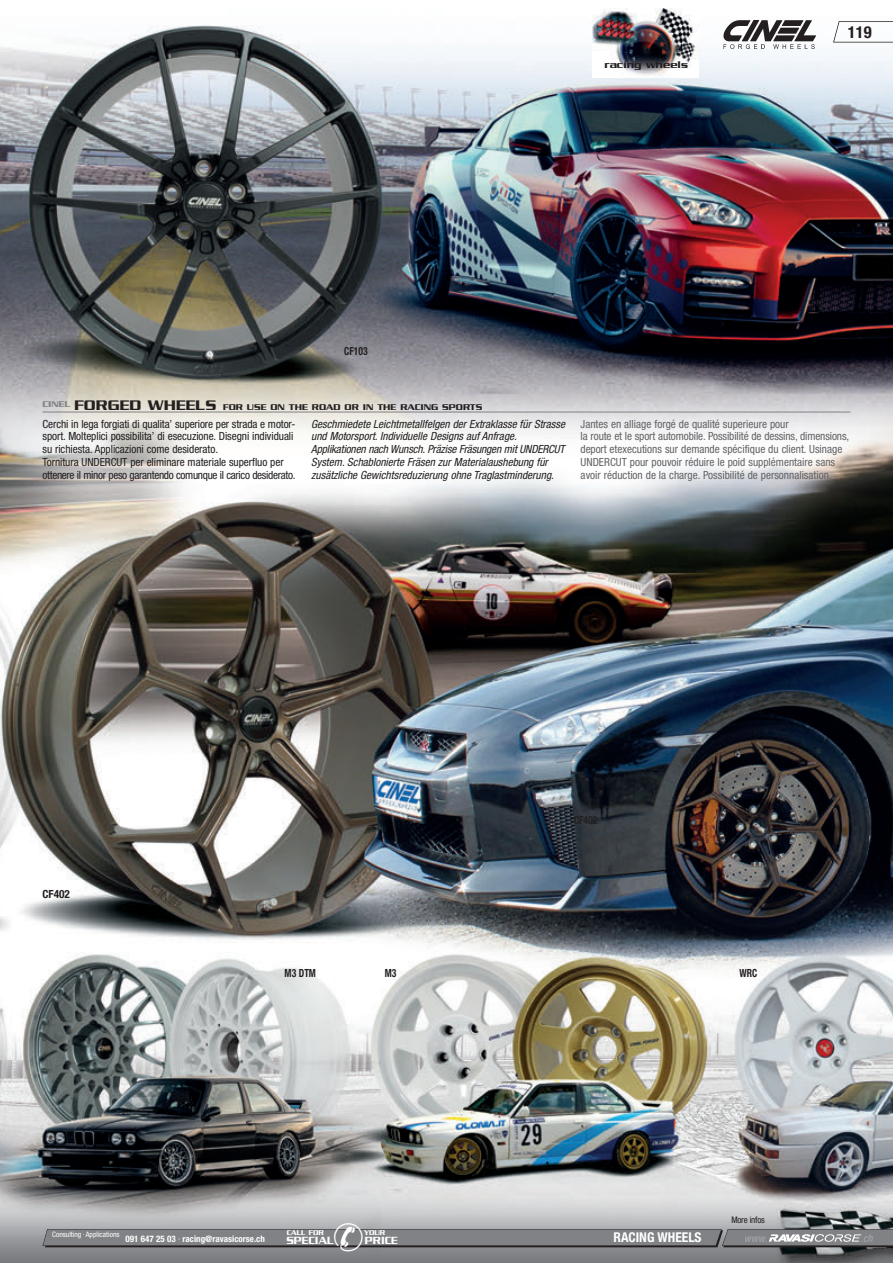
<style>
.page{position:relative;width:893px;height:1263px;background:#fff}
.page>*{position:absolute;margin:0;border:0;box-sizing:border-box;transform-origin:0 0}
.t1{font:700 condensed 16.5px "Helvetica Neue";color:#231f20}
.t2{font:700 condensed 13.5px "Helvetica Neue";color:#fff}
.t3{font:condensed 11.25px/12.8px "Helvetica Neue";color:#636366}
.t4{font:condensed 11.25px/12.8px "Helvetica Neue";letter-spacing:-.005em;color:#231f20}
.t5{font:italic condensed 11.25px/12.8px "Helvetica Neue";color:#231f20}
.t6{font:700 condensed 11.25px "Helvetica Neue";color:#231f20;scale:.85 1}
.t7{font:500 11.25px "Serpentine";color:#fff}
.t8{font:700 condensed 11.25px "Helvetica Neue";color:#231f20}
.t9{font:500 10.5px "Serpentine";color:#231f20;scale:1.1 1}
.t10{font:italic condensed 10.5px "Helvetica Neue";color:#a8a9ad}
.t11{font:500 9px "Serpentine";color:#231f20;scale:1.1 1}
.t12{font:700 condensed 9px "Helvetica Neue";color:#fff}
.t13{font:condensed 9px "Helvetica Neue";letter-spacing:-.025em;color:#231f20}
.t14{font:condensed 7.5px "Helvetica Neue";color:#fff}
.t15{font:500 7.5px "Serpentine";color:#fff}
.s1{font-size:15px}
.s2{font-weight:400}
</style>
<div class="page">
<img style="left:0;top:25px;width:893px;height:1238px">
<hr style="left:43px;top:412px;width:807px;height:1px;background:#808285">
<img style="left:724px;top:20px;width:91px;height:28px">
<svg style="left:833px;top:21px;width:60px;height:22px"></svg>
<img style="left:592px;top:8px;width:106px;height:70px">
<svg style="left:43px;top:1223px;width:850px;height:29px"></svg>
<p class="t6" style="left:344px;top:347px;width:29px">CF103</p>
<p class="t9" style="left:605px;top:61px;width:77px">racing wheels</p>
<p class="t1" style="left:848px;top:26px;width:25px">119</p>
<p class="t11" style="left:43px;top:404px;width:401px"><sup>CINEL</sup> <span class="s1">FORGED WHEELS</span> FOR USE ON THE ROAD OR IN THE RACING SPORTS</p>
<p class="t4" style="left:43px;top:418px;width:254px">Cerchi in lega forgiati di qualita’ superiore per strada e motor&shy;sport. Molteplici possibilita’ di esecuzione. Disegni individuali su richiesta. Applicazioni come desiderato.<br>Tornitura UNDERCUT per eliminare materiale superfluo per ottenere il minor peso garantendo comunque il carico desiderato.</p>
<p class="t5" style="left:311px;top:418px;width:258px">Geschmiedete Leichtmetallfelgen der Extraklasse für Strasse und Motorsport.Individuelle Designs auf Anfrage.<br>Applikationen nach Wunsch.Präzise Fräsungen mit UNDERCUT System.Schablonierte Fräsen zur Materialaushebung für zusätzliche Gewichtsreduzierung ohne Traglastminderung.</p>
<p class="t3" style="left:581px;top:418px;width:210px">Jantes en alliage forgé de qualité superieure pour</p>
<p class="t3" style="left:581px;top:431px;width:270px">la route et le sport automobile. Possibilité de dessins, dimensions, deport etexecutions sur demande spécifique du client. Usinage UNDERCUT pour pouvoir réduire le poid supplémentaire sans avoir réduction de la charge. Possibilité de personnalisation.</p>
<p class="t8" style="left:43px;top:890px;width:29px">CF402</p>
<p class="t6" style="left:574px;top:816px;width:29px">CF402</p>
<p class="t6" style="left:285px;top:969px;width:38px">M3 DTM</p>
<p class="t6" style="left:385px;top:969px;width:15px">M3</p>
<p class="t6" style="left:739px;top:969px;width:22px">WRC</p>
<p class="t14" style="left:52px;top:1232px;width:69px">Consulting · Applications</p>
<p class="t12" style="left:125px;top:1236px;width:141px">091 647 25 03 <span class="s2">·</span> racing@ravasicorse.ch</p>
<p class="t15" style="left:287px;top:1230px;width:38px">CALL FOR</p>
<p class="t15" style="left:364px;top:1230px;width:23px">YOUR</p>
<p class="t7" style="left:286px;top:1236px;width:49px">SPECIAL</p>
<p class="t7" style="left:365px;top:1236px;width:34px">PRICE</p>
<p class="t13" style="left:731px;top:1216px;width:35px">More infos</p>
<p class="t2" style="left:613px;top:1233px;width:90px">RACING WHEELS</p>
<p class="t10" style="left:744px;top:1234px;width:26px">www.</p>
<p class="t10" style="left:860px;top:1234px;width:16px">.ch</p>
</div>
